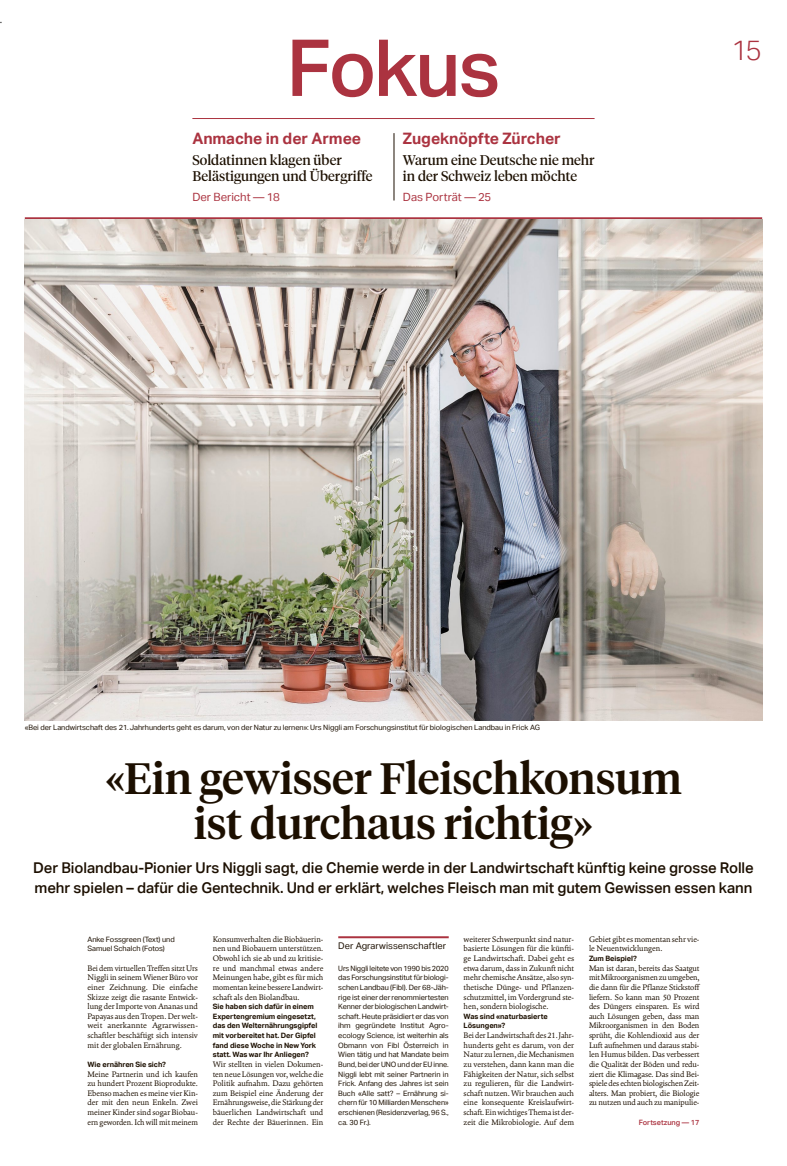
<style>
.page{position:relative;width:787px;height:1166px;background:#fff}
.page>*{position:absolute;margin:0;border:0;box-sizing:border-box;transform-origin:0 0}
.t1{font:78.75px "Aktiv Grotesk Medium OV BYQEGW";letter-spacing:-.03em;color:#ab3340}
.t2{font:43.75px/45.5px "Tiempos Headline Medium OV BYQEHB";letter-spacing:-.005em;color:#1c0f00;text-align:center}
.t3{font:28px "Aktiv Grotesk Light OV BYQEGV";color:#ab3340}
.t4{font:15.75px "Aktiv Grotesk Bold OV BYQEGX";letter-spacing:-.005em;color:#ab3340}
.t5{font:14.88px/19.2px "Aktiv Grotesk Medium OV BYQEGW";letter-spacing:-.005em;color:#1c0f00}
.t6{font:14px/15.8px "Tiempos Headline Regular OV BYQEGY";color:#1c0f00}
.t7{font:11.38px "Aktiv Grotesk";color:#ab3340}
.t8{font:9.19px "Aktiv Grotesk";letter-spacing:.005em;color:#1c0f00}
.t9{font:8.05px/9.6px "Cala Regular OV BYQEHA";letter-spacing:-.005em;color:#1c0f00;text-align:justify}
.t10{font:7.35px/9.6px "Aktiv Grotesk";letter-spacing:-.005em;color:#1c0f00;text-align:justify}
.t11{font:7.35px/9.6px "Aktiv Grotesk Bold OV BYQEGX";letter-spacing:-.005em;color:#1c0f00}
.t12{font:7.35px "Aktiv Grotesk Regular OV BYQEGZ";letter-spacing:-.005em;color:#1c0f00}
.t13{font:500 7.35px "Aktiv Grotesk";letter-spacing:-.005em;color:#ab3340}
.s1{font-family:"Aktiv Grotesk Regular OV BYQEGZ"}
</style>
<div class="page">
<hr style="left:25px;top:217px;width:736px;height:3px;background:#ab3340">
<hr style="left:192px;top:118px;width:402px;height:1px;background:#ab3340">
<hr style="left:393px;top:133px;width:1px;height:67px;background:#1c0f00">
<hr style="left:338px;top:936px;width:110px;height:2px;background:#ab3340">
<img style="left:25px;top:220px;width:736px;height:500px">
<h1 class="t1" style="left:286px;top:23px;width:215px">Fokus</h1>
<h3 class="t4" style="left:192px;top:130px;width:170px">Anmache in der Armee</h3>
<h3 class="t6" style="left:192px;top:153px;width:182px">Soldatinnen klagen über<br>Belästigungen und Übergriffe</h3>
<h3 class="t7" style="left:192px;top:190px;width:89px">Der Bericht — 18</h3>
<h3 class="t4" style="left:403px;top:130px;width:159px">Zugeknöpfte Zürcher</h3>
<h3 class="t6" style="left:403px;top:153px;width:193px">Warum eine Deutsche nie mehr in der Schweiz leben möchte</h3>
<h3 class="t7" style="left:403px;top:190px;width:90px">Das Porträt — 25</h3>
<h3 class="t3" style="left:731px;top:34px;width:32px">15</h3>
<p class="t10" style="left:25px;top:722px;width:516px">«Bei der Landwirtschaft des 21.Jahrhunderts geht es darum, von der Natur zu lernen»: Urs Niggli am Forschungsinstitut für biologischen Landbau in Frick AG</p>
<h2 class="t2" style="left:105px;top:756px;width:578px">«Ein gewisser Fleischkonsum ist durchaus richtig»</h2>
<h3 class="t5" style="left:33px;top:858px;width:721px">Der Biolandbau-Pionier Urs Niggli sagt, die Chemie werde in der Landwirtschaft künftig keine grosse Rolle mehr spielen – dafür die Gentechnik. Und er erklärt, welches Fleisch man mit gutem Gewissen essen kann</h3>
<p class="t10" style="left:87px;top:934px;width:89px">Anke Fossgreen (Text) und<br>Samuel Schalch (Fotos)</p>
<p class="t9" style="left:87px;top:963px;width:112px">Bei dem virtuellen Treffen sitzt Urs Niggli in seinemWiener Büro vor einer Zeichnung. Die einfache Skizze zeigt die rasante Entwick&shy;lung der Importe von Ananas und Papayas aus den Tropen.Der welt&shy;weit anerkannte Agrarwissen&shy;schaftler beschäftigt sich intensiv mit der globalen Ernährung.</p>
<p class="t11" style="left:87px;top:1059px;width:80px">Wie ernähren Sie sich?</p>
<p class="t9" style="left:87px;top:1069px;width:112px">Meine Partnerin und ich kaufen zu hundert Prozent Bioprodukte.<br>Ebenso machen es meine vier Kin&shy;der mit den neun Enkeln. Zwei meiner Kinder sind sogar Biobau&shy;ern geworden.Ich will mit meinem</p>
<p class="t9" style="left:213px;top:934px;width:112px">Konsumverhalten dieBiobäuerin&shy;nen und Biobauern unterstützen.<br>Obwohl ich sie ab und zu kritisie&shy;re und manchmal etwas andere Meinungen habe, gibt es für mich momentan keine bessereLandwirt&shy;schaft als den Biolandbau.</p>
<p class="t11" style="left:213px;top:1002px;width:106px">Sie haben sich dafür in einem<br>Expertengremium eingesetzt, das den Welternährungsgipfel mit vorbereitet hat. Der Gipfel fand diese Woche in New York statt. Was war Ihr Anliegen?</p>
<p class="t9" style="left:213px;top:1059px;width:112px">Wir stellten in vielen Dokumen&shy;ten neueLösungen vor, welche die Politik aufnahm. Dazu gehörten zum Beispiel eine Änderung der Ernährungsweise, die Stärkung der bäuerlichen Landwirtschaft und der Rechte der Bäuerinnen. Ein</p>
<p class="t8" style="left:338px;top:940px;width:109px">Der Agrarwissenschaftler</p>
<p class="t10" style="left:338px;top:963px;width:112px">Urs Niggli leitetevon 1990 bis 2020 das Forschungsinstitut für biologi&shy;schen Landbau (Fibl). Der 68-Jäh<span class="s1">-</span></p>
<p class="t12" style="left:338px;top:993px;width:112px">rige ist einer der renommiertesten</p>
<p class="t10" style="left:338px;top:1002px;width:112px">Kenner der biologischen Landwirt&shy;schaft. Heute präsidiert er das von</p>
<p class="t12" style="left:338px;top:1021px;width:112px">ihm gegründete Institut Agro-</p>
<p class="t10" style="left:338px;top:1030px;width:112px">ecology Science, ist weiterhin als Obmann von Fibl Österreich in Wien tätig und hat Mandate beim Bund, bei der UNO und der EU inne.<br>Niggli lebt mit seiner Partnerin in Frick. Anfang des Jahres ist sein Buch «Alle satt? – Ernährung si&shy;chern für 10 Milliarden Menschen» erschienen (Residenzverlag, 96 S., ca. 30 Fr.).</p>
<p class="t9" style="left:463px;top:934px;width:112px">weiterer Schwerpunkt sind natur&shy;basierte Lösungen für die künfti&shy;ge Landwirtschaft. Dabei geht es etwa darum, dass in Zukunft nicht mehr chemische Ansätze, also syn&shy;thetische Dünge- und Pflanzen&shy;schutzmittel, im Vordergrund ste&shy;hen, sondern biologische.</p>
<p class="t11" style="left:463px;top:1011px;width:86px">Was sind «naturbasierte<br>Lösungen»?</p>
<p class="t9" style="left:463px;top:1030px;width:112px">Bei derLandwirtschaft des 21.Jahr&shy;hunderts geht es darum, von der Natur zu lernen, dieMechanismen zu verstehen, dann kann man die Fähigkeiten der Natur, sich selbst zu regulieren, für die Landwirt&shy;schaft nutzen. Wir brauchen auch eine konsequente Kreislaufwirt&shy;schaft.Ein wichtiges Thema ist der&shy;zeit die Mikrobiologie. Auf dem</p>
<p class="t9" style="left:588px;top:934px;width:112px">Gebiet gibt es momentan sehr vie&shy;le Neuentwicklungen.</p>
<p class="t11" style="left:588px;top:954px;width:49px">Zum Beispiel?</p>
<p class="t9" style="left:588px;top:963px;width:112px">Man ist daran, bereits das Saatgut mitMikroorganismenzuumgeben, die dann für die Pflanze Stickstoff liefern. So kann man 50 Prozent des Düngers einsparen. Es wird auch Lösungen geben, dass man Mikroorganismen in den Boden sprüht, die Kohlendioxid aus der Luft aufnehmen und daraus stabi&shy;len Humus bilden. Das verbessert die Qualität der Böden und redu&shy;ziert die Klimagase. Das sind Bei&shy;spiele des echten biologischen Zeit&shy;alters. Man probiert, die Biologie zu nutzen und auch zu manipulie-</p>
<p class="t13" style="left:638px;top:1117px;width:62px">Fortsetzung — 17</p>
</div>
